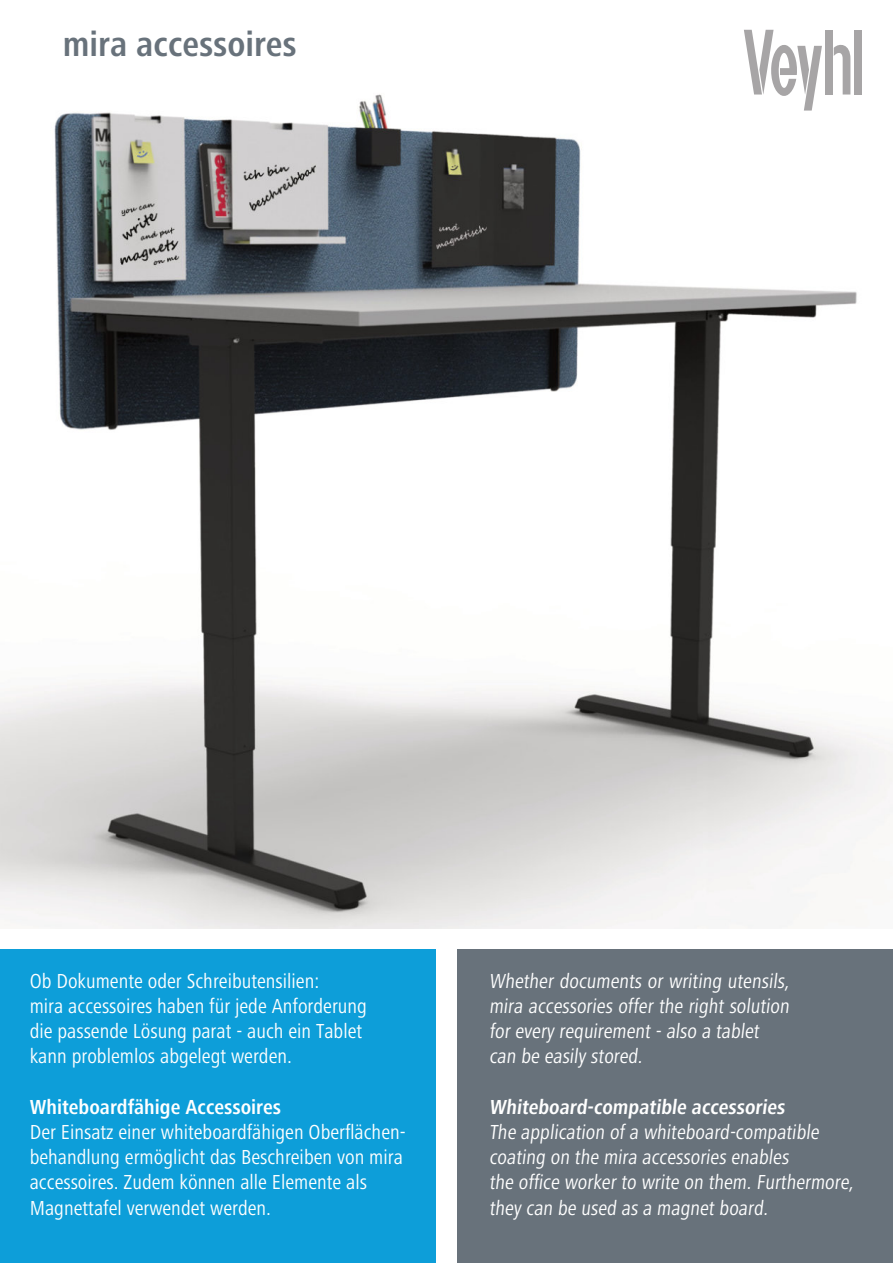
<style>
.page{position:relative;width:893px;height:1263px;background:#fff}
.page>*{position:absolute;margin:0;border:0;box-sizing:border-box;transform-origin:0 0}
.t1{font:700 condensed 36px "Frutiger Next";color:#68727b}
.t2{font:condensed 21px/25.2px "Frutiger Next";color:#fff}
.t3{font:700 condensed 21px "Frutiger Next";color:#fff}
</style>
<div class="page">
<div style="left:0;top:950px;width:436px;height:313px;background:#0d9ed9"></div>
<div style="left:457px;top:950px;width:436px;height:313px;background:#68727b"></div>
<img style="left:0;top:29px;width:893px;height:899px">
<div style="left:825px;top:30px;width:7px;height:65px;background:#a7a5a6"></div>
<svg style="left:834px;top:42px;width:16px;height:53px"></svg>
<svg style="left:744px;top:30px;width:78px;height:81px"></svg>
<div style="left:854px;top:30px;width:7px;height:65px;background:#a7a5a6"></div>
<h1 class="t1" style="left:63px;top:27px;width:235px">mira accessoires</h1>
<p class="t2" style="left:30px;top:969px;width:339px">Ob Dokumente oder Schreibutensilien:<br>mira accessoires haben für jede Anforderung die passende Lösung parat - auch ein Tablet kann problemlos abgelegt werden.</p>
<p class="t3" style="left:30px;top:1097px;width:253px">Whiteboardfähige Accessoires</p>
<p class="t2" style="left:30px;top:1120px;width:377px">Der Einsatz einer whiteboardfähigen Oberflächen&shy;behandlung ermöglicht das Beschreiben von mira accessoires. Zudem können alle Elemente als Magnettafel verwendet werden.</p>
<p class="t2" style="left:489px;top:969px;width:304px">Whether documents or writing utensils, mira accessories offer the right solution for every requirement - also a tablet can be easily stored.</p>
<p class="t3" style="left:489px;top:1097px;width:300px">Whiteboard-compatible accessories</p>
<p class="t2" style="left:489px;top:1120px;width:369px">The application of a whiteboard-compatible coating on the mira accessories enables<br>the office worker to write on them. Furthermore, they can be used as a magnet board.</p>
</div>
